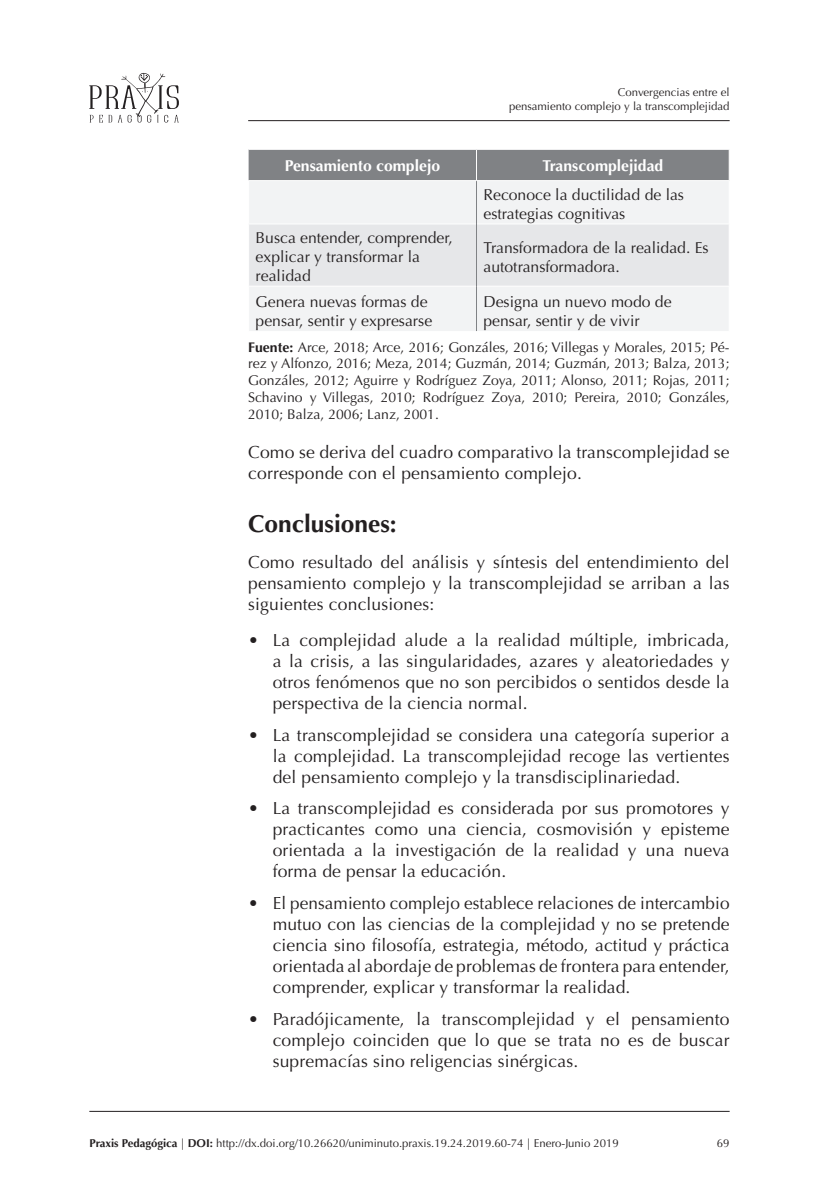
<style>
.page{position:relative;width:819px;height:1191px;background:#fff}
.page>*{position:absolute;margin:0;border:0;box-sizing:border-box;transform-origin:0 0}
.TITULO_2{font:700 24.5px "Optima";color:#231f20}
.PARRAFO_1{font:17.5px/21px "Optima";letter-spacing:.01em;color:#231f20;text-align:justify}
.t1{font:15.75px/18.9px "Optima";color:#231f20}
.t2{font:700 15.75px "Optima";color:#fff}
.Fuente{font:14px/16.8px "Optima";color:#231f20;text-align:justify}
.t3{font:11.38px/14px "Optima";color:#231f20;text-align:right}
.s1{font-family:"Optima LT Std";font-weight:700}
.s2{font-weight:700}
</style>
<div class="page">
<svg style="left:89px;top:73px;width:90px;height:50px"></svg>
<hr style="left:248px;top:120px;width:481px;height:1px;background:#231f20">
<hr style="left:89px;top:1111px;width:640px;height:1px;background:#231f20">
<div style="left:248px;top:150px;width:480px;height:30px;background:#808285"></div>
<div style="left:249px;top:181px;width:479px;height:150px;background:#f2f3f4"></div>
<div style="left:249px;top:224px;width:479px;height:62px;background:#e6e7e9"></div>
<hr style="left:476px;top:150px;width:1px;height:30px;background:#fff">
<hr style="left:248px;top:223px;width:228px;height:1px;background:#fff">
<hr style="left:477px;top:223px;width:252px;height:1px;background:#fff">
<hr style="left:248px;top:286px;width:228px;height:1px;background:#fff">
<hr style="left:477px;top:286px;width:252px;height:1px;background:#fff">
<hr style="left:476px;top:181px;width:1px;height:43px;background:#808285">
<hr style="left:476px;top:224px;width:1px;height:62px;background:#808285">
<hr style="left:476px;top:286px;width:1px;height:45px;background:#808285">
<p class="t3" style="left:509px;top:85px;width:222px">Convergencias entre el<br>pensamiento complejo y la transcomplejidad</p>
<p class="t2" style="left:285px;top:156px;width:157px">Pensamiento complejo</p>
<p class="t2" style="left:542px;top:156px;width:122px">Transcomplejidad</p>
<p class="t1" style="left:483px;top:185px;width:202px">Reconoce la ductilidad de las estrategias cognitivas</p>
<p class="t1" style="left:255px;top:229px;width:199px">Busca entender, comprender, explicar y transformar la realidad</p>
<p class="t1" style="left:483px;top:238px;width:227px">Transformadora de la realidad. Es autotransformadora.</p>
<p class="t1" style="left:255px;top:292px;width:178px">Genera nuevas formas de pensar, sentir y expresarse</p>
<p class="t1" style="left:483px;top:292px;width:189px">Designa un nuevo modo de pensar, sentir y de vivir</p>
<p class="Fuente" style="left:248px;top:339px;width:483px"><span class="s1">Fuente:</span> Arce, 2018; Arce, 2016; Gonzáles, 2016; Villegas y Morales, 2015; Pé&shy;rez y Alfonzo, 2016; Meza, 2014; Guzmán, 2014; Guzmán, 2013; Balza, 2013; Gonzáles, 2012; Aguirre y Rodríguez Zoya, 2011; Alonso, 2011; Rojas, 2011; Schavino y Villegas, 2010; Rodríguez Zoya, 2010; Pereira, 2010; Gonzáles, 2010; Balza, 2006; Lanz, 2001.</p>
<p class="PARRAFO_1" style="left:248px;top:441px;width:483px">Como se deriva del cuadro comparativo la transcomplejidad se corresponde con el pensamiento complejo.</p>
<p class="TITULO_2" style="left:248px;top:509px;width:150px">Conclusiones:</p>
<p class="PARRAFO_1" style="left:248px;top:551px;width:483px">Como resultado del análisis y síntesis del entendimiento del pensamiento complejo y la transcomplejidad se arriban a las siguientes conclusiones:</p>
<p class="PARRAFO_1" style="left:273px;top:629px;width:458px;text-indent:-24px">• La complejidad alude a la realidad múltiple, imbricada, a la crisis, a las singularidades, azares y aleatoriedades y otros fenómenos que no son percibidos o sentidos desde la perspectiva de la ciencia normal.</p>
<p class="PARRAFO_1" style="left:273px;top:724px;width:458px;text-indent:-24px">• La transcomplejidad se considera una categoría superior a la complejidad. La transcomplejidad recoge las vertientes del pensamiento complejo y la transdisciplinariedad.</p>
<p class="PARRAFO_1" style="left:273px;top:798px;width:458px;text-indent:-24px">• La transcomplejidad es considerada por sus promotores y practicantes como una ciencia, cosmovisión y episteme orientada a la investigación de la realidad y una nueva forma de pensar la educación.</p>
<p class="PARRAFO_1" style="left:273px;top:893px;width:458px;text-indent:-24px">• El pensamiento complejo establece relaciones de intercambio mutuo con las ciencias de la complejidad y no se pretende ciencia sino filosofía, estrategia, método, actitud y práctica orientada al abordaje de problemas de frontera para entender, comprender, explicar y transformar la realidad.</p>
<p class="PARRAFO_1" style="left:273px;top:1009px;width:458px;text-indent:-24px">• Paradójicamente, la transcomplejidad y el pensamiento complejo coinciden que lo que se trata no es de buscar supremacías sino religencias sinérgicas.</p>
<p class="t3" style="left:89px;top:1136px;width:531px"><span class="s2">Praxis Pedagógica</span> | <span class="s2">DOI:</span> http://dx.doi.org/10.26620/uniminuto.praxis.19.24.2019.60-74 | Enero-Junio 2019</p>
<p class="t3" style="left:717px;top:1136px;width:14px">69</p>
</div>
